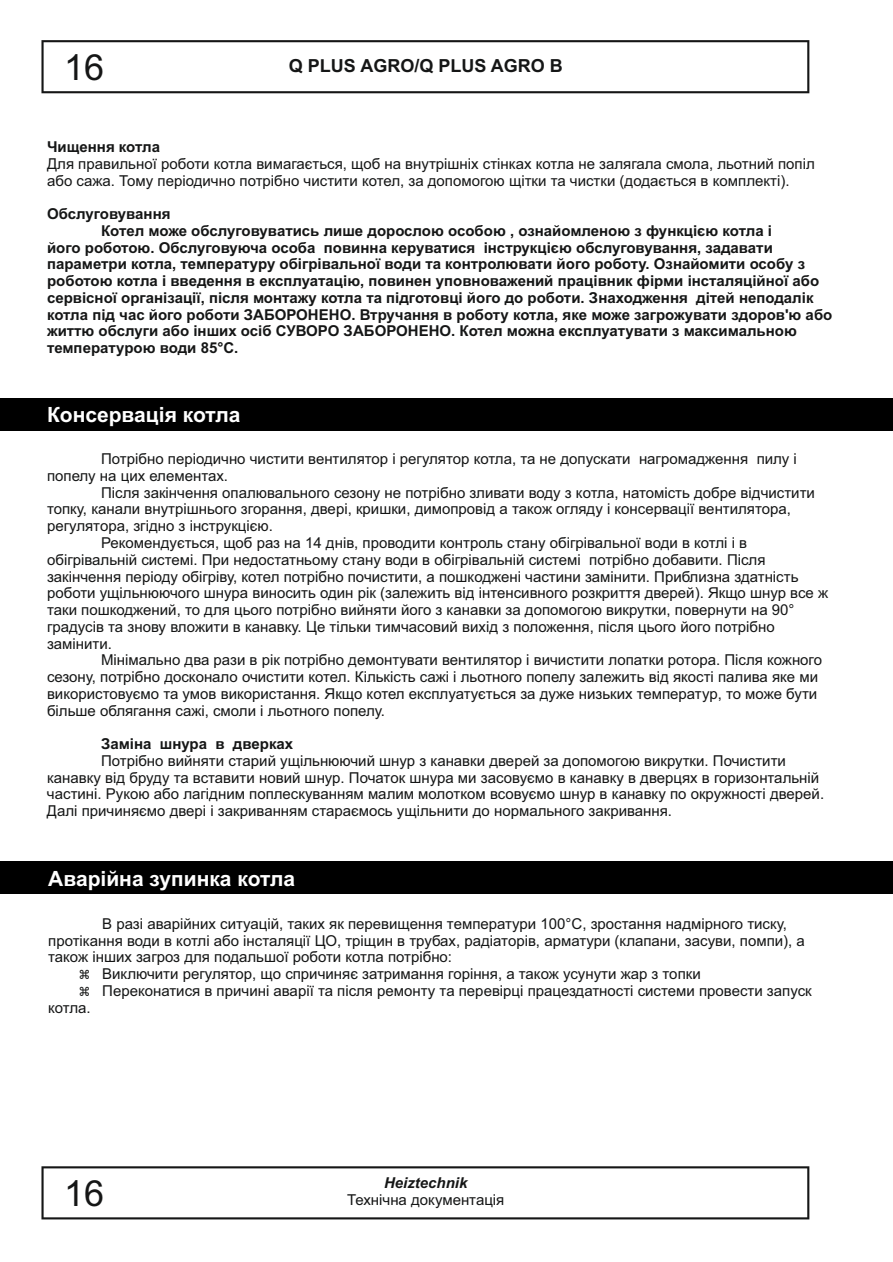
<style>
.page{position:relative;width:893px;height:1262px;background:#fff}
.page>*{position:absolute;margin:0;border:0;box-sizing:border-box;transform-origin:0 0}
.t1{font:36px "Arial";color:#151616}
.t2{font:700 21px "Arial";color:#fff}
.t3{font:700 18px "Arial";color:#151616}
.t4{font:15px/16.8px "Arial";color:#151616}
.t5{font:700 15px "Arial";color:#151616}
.t6{font:italic 700 15px "Arial";color:#151616}
</style>
<div class="page">
<div style="left:0;top:398px;width:893px;height:32px;background:#000"></div>
<div style="left:0;top:861px;width:893px;height:33px;background:#000"></div>
<svg style="left:41px;top:40px;width:768px;height:53px"></svg>
<svg style="left:41px;top:1166px;width:768px;height:53px"></svg>
<h1 class="t1" style="left:64px;top:53px;width:42px">16</h1>
<p class="t3" style="left:289px;top:59px;width:275px">Q PLUS AGRO/Q PLUS AGRO B</p>
<p class="t5" style="left:47px;top:141px;width:114px">Чищення котла</p>
<p class="t4" style="left:47px;top:156px;width:769px">Для правильної роботи котла вимагається, щоб на внутрішніх стінках котла не залягала смола, льотний попіл або сажа. Тому періодично потрібно чистити котел, за допомогою щітки та чистки (додається в комплекті).</p>
<p class="t5" style="left:47px;top:208px;width:125px">Oбслуговування</p>
<p class="t5" style="left:101px;top:225px;width:672px">Котел може обслуговуватись лише дорослою особою , ознайомленою з функцією котла і</p>
<p class="t5" style="left:47px;top:242px;width:727px">його роботою. Обслуговуюча особа повинна керуватися інструкцією обслуговування, задавати</p>
<p class="t5" style="left:47px;top:258px;width:759px">параметри котла, температуру обігрівальної води та контролювати його роботу. Ознайомити особу з</p>
<p class="t5" style="left:47px;top:275px;width:773px">роботою котла і введення в експлуатацію, повинен уповноважений працівник фірми інсталяційної або</p>
<p class="t5" style="left:47px;top:292px;width:768px">сервісної організації, після монтажу котла та підготовці його до роботи. Знаходження дітей неподалік</p>
<p class="t5" style="left:47px;top:309px;width:786px">котла під час його роботи ЗАБОРОНЕНО. Втручання в роботу котла, яке може загрожувати здоров'ю або</p>
<p class="t5" style="left:47px;top:325px;width:751px">життю обслуги або інших осіб СУВОРО ЗАБОРОНЕНО. Котел можна експлуатувати з максимальною</p>
<p class="t5" style="left:47px;top:342px;width:193px">температурою води 85°С.</p>
<h2 class="t2" style="left:47px;top:407px;width:195px">Консервація котла</h2>
<p class="t4" style="left:47px;top:452px;width:751px;text-indent:54px">Потрібно періодично чистити вентилятор і регулятор котла, та не допускати нагромадження пилу і попелу на цих елементах.</p>
<p class="t4" style="left:101px;top:485px;width:715px">Після закінчення опалювального сезону не потрібно зливати воду з котла, натомість добре відчистити</p>
<p class="t4" style="left:47px;top:502px;width:745px">топку, канали внутрішнього згорання, двері, кришки, димопровід а також огляду і консервації вентилятора,</p>
<p class="t4" style="left:47px;top:519px;width:227px">регулятора, згідно з інструкцією.</p>
<p class="t4" style="left:101px;top:536px;width:647px">Рекомендується, щоб раз на 14 днів, проводити контроль стану обігрівальної води в котлі і в</p>
<p class="t4" style="left:47px;top:552px;width:720px">обігрівальній системі. При недостатньому стану води в обігрівальній системі потрібно добавити. Після</p>
<p class="t4" style="left:47px;top:569px;width:753px">закінчення періоду обігріву, котел потрібно почистити, а пошкоджені частини замінити. Приблизна здатність</p>
<p class="t4" style="left:47px;top:586px;width:782px">роботи ущільнюючого шнура виносить один рік (залежить від інтенсивного розкриття дверей). Якщо шнур все ж</p>
<p class="t4" style="left:47px;top:603px;width:749px">таки пошкоджений, то для цього потрібно вийняти його з канавки за допомогою викрутки, повернути на 90°</p>
<p class="t4" style="left:47px;top:619px;width:729px">градусів та знову вложити в канавку. Це тільки тимчасовий вихід з положення, після цього його потрібно</p>
<p class="t4" style="left:47px;top:636px;width:66px">замінити.</p>
<p class="t4" style="left:101px;top:653px;width:722px">Мінімально два рази в рік потрібно демонтувати вентилятор і вичистити лопатки ротора. Після кожного</p>
<p class="t4" style="left:47px;top:670px;width:772px">сезону, потрібно досконало очистити котел. Кількість сажі і льотного попелу залежить від якості палива яке ми</p>
<p class="t4" style="left:47px;top:686px;width:771px">використовуємо та умов використання. Якщо котел експлуатується за дуже низьких температур, то може бути</p>
<p class="t4" style="left:47px;top:703px;width:339px">більше облягання сажі, смоли і льотного попелу.</p>
<p class="t5" style="left:101px;top:738px;width:194px">Заміна шнура в дверках</p>
<p class="t4" style="left:47px;top:753px;width:778px;text-indent:54px">Потрібно вийняти старий ущільнюючий шнур з канавки дверей за допомогою викрутки. Почистити канавку від бруду та вставити новий шнур. Початок шнура ми засовуємо в канавку в дверцях в горизонтальній частині. Рукою або лагідним поплескуванням малим молотком всовуємо шнур в канавку по окружності дверей.<br>Далі причиняємо двері і закриванням стараємось ущільнити до нормального закривання.</p>
<h2 class="t2" style="left:48px;top:870px;width:248px">Аварійна зупинка котла</h2>
<p class="t4" style="left:102px;top:916px;width:686px">В разі аварійних ситуацій, таких як перевищення температури 100°С, зростання надмірного тиску,</p>
<p class="t4" style="left:48px;top:933px;width:758px">протікання води в котлі або інсталяції ЦО, тріщин в трубах, радіаторів, арматури (клапани, засуви, помпи), а</p>
<p class="t4" style="left:48px;top:950px;width:405px">також інших загроз для подальшої роботи котла потрібно:</p>
<p class="t4" style="left:102px;top:966px;width:600px">Виключити регулятор, що спричиняє затримання горіння, а також усунути жар з топки</p>
<p class="t4" style="left:102px;top:983px;width:711px">Переконатися в причині аварії та після ремонту та перевірці працездатності системи провести запуск</p>
<p class="t4" style="left:48px;top:1000px;width:44px">котла.</p>
<h1 class="t1" style="left:64px;top:1179px;width:42px">16</h1>
<p class="t6" style="left:384px;top:1177px;width:85px">Heiztechnik</p>
<p class="t4" style="left:347px;top:1192px;width:159px">Технічна документація</p>
</div>
